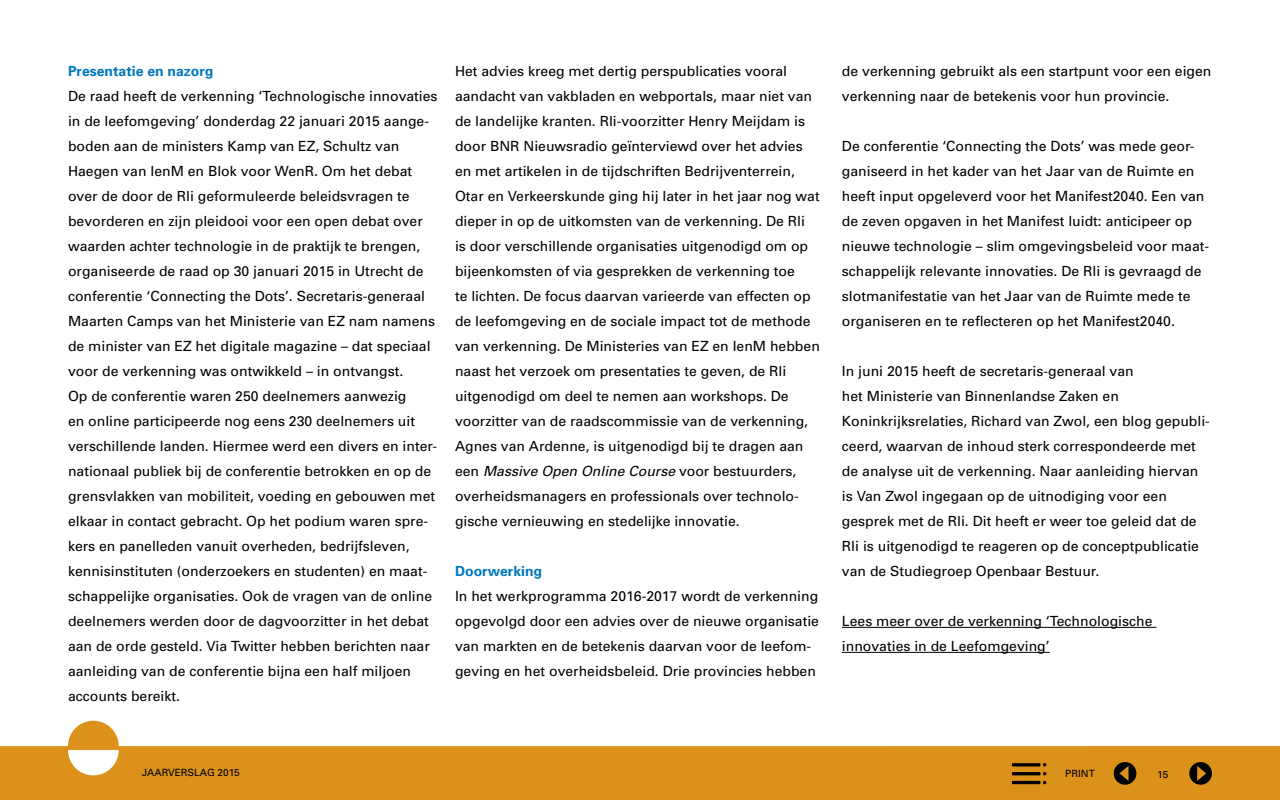
<style>
.page{position:relative;width:1280px;height:800px;background:#fff}
.page>*{position:absolute;margin:0;border:0;box-sizing:border-box;transform-origin:0 0}
.platte_tekst_P{font:14px/25px "Univers";color:#000}
.Alinea_kop_vet_H3{font:700 14px "Univers";color:#0078be}
.t1{font:10px "Univers";color:#000}
.s1{font-style:italic}
</style>
<div class="page">
<svg style="left:0;top:721px;width:1280px;height:79px;fill:#dc911b"></svg>
<svg style="left:1189px;top:762px;width:23px;height:23px"></svg>
<svg style="left:1114px;top:762px;width:22px;height:23px"></svg>
<hr style="left:1012px;top:781px;width:28px;height:3px;background:#000">
<hr style="left:1012px;top:772px;width:28px;height:3px;background:#000">
<hr style="left:1012px;top:763px;width:28px;height:3px;background:#000">
<hr style="left:842px;top:627px;width:314px;height:1px;background:#000">
<hr style="left:842px;top:652px;width:208px;height:1px;background:#000">
<h3 class="Alinea_kop_vet_H3" style="left:68px;top:62px;width:147px">Presentatie en nazorg</h3>
<p class="platte_tekst_P" style="left:68px;top:83px;width:371px">De raad heeft de verkenning ‘Technologische innovaties in de leefomgeving’ donderdag 22 januari 2015 aange&shy;boden aan de ministers Kamp van EZ, Schultz van Haegen van IenM en Blok voor WenR. Om het debat over de door de Rli geformuleerde beleidsvragen te bevorderen en zijn pleidooi voor een open debat over waarden achter technologie in de praktijk te brengen, organiseerde de raad op 30 januari 2015 in Utrecht de conferentie ‘Connecting the Dots’. Secretaris-generaal Maarten Camps van het Ministerie van EZ nam namens de minister van EZ het digitale magazine – dat speciaal voor de verkenning was ontwikkeld – in ontvangst.<br>Op de conferentie waren 250 deelnemers aanwezig<br>en online participeerde nog eens 230 deelnemers uit verschillende landen. Hiermee werd een divers en inter&shy;nationaal publiek bij de conferentie betrokken en op de grensvlakken van mobiliteit, voeding en gebouwen met elkaar in contact gebracht. Op het podium waren spre&shy;kers en panelleden vanuit overheden, bedrijfsleven, kennisinstituten (onderzoekers en studenten) en maat&shy;schappelijke organisaties. Ook de vragen van de online deelnemers werden door de dagvoorzitter in het debat aan de orde gesteld. Via Twitter hebben berichten naar aanleiding van de conferentie bijna een half miljoen accounts bereikt.</p>
<p class="platte_tekst_P" style="left:455px;top:58px;width:366px">Het advies kreeg met dertig perspublicaties vooral aandacht van vakbladen en webportals, maar niet van de landelijke kranten. Rli-voorzitter Henry Meijdam is door BNR Nieuwsradio geïnterviewd over het advies en met artikelen in de tijdschriften Bedrijventerrein, Otar en Verkeerskunde ging hij later in het jaar nog wat dieper in op de uitkomsten van de verkenning. De Rli<br>is door verschillende organisaties uitgenodigd om op bijeenkomsten of via gesprekken de verkenning toe<br>te lichten. De focus daarvan varieerde van effecten op de leefomgeving en de sociale impact tot de methode van verkenning. De Ministeries van EZ en IenM hebben naast het verzoek om presentaties te geven, de Rli uitgenodigd om deel te nemen aan workshops. De voorzitter van de raadscommissie van de verkenning, Agnes van Ardenne, is uitgenodigd bij te dragen aan een <span class="s1">Massive Open Online Course</span> voor bestuurders, overheidsmanagers en professionals over technolo&shy;gische vernieuwing en stedelijke innovatie.</p>
<h3 class="Alinea_kop_vet_H3" style="left:455px;top:562px;width:89px">Doorwerking</h3>
<p class="platte_tekst_P" style="left:455px;top:583px;width:366px">In het werkprogramma 2016-2017 wordt de verkenning opgevolgd door een advies over de nieuwe organisatie van markten en de betekenis daarvan voor de leefom&shy;geving en het overheidsbeleid. Drie provincies hebben</p>
<p class="platte_tekst_P" style="left:842px;top:58px;width:371px">de verkenning gebruikt als een startpunt voor een eigen verkenning naar de betekenis voor hun provincie.</p>
<p class="platte_tekst_P" style="left:842px;top:133px;width:369px">De conferentie ‘Connecting the Dots’ was mede geor&shy;ganiseerd in het kader van het Jaar van de Ruimte en heeft input opgeleverd voor het Manifest2040. Een van de zeven opgaven in het Manifest luidt: anticipeer op nieuwe technologie – slim omgevingsbeleid voor maat&shy;schappelijk relevante innovaties. De Rli is gevraagd de slotmanifestatie van het Jaar van de Ruimte mede te organiseren en te reflecteren op het Manifest2040.</p>
<p class="platte_tekst_P" style="left:842px;top:358px;width:369px">In juni 2015 heeft de secretaris-generaal van<br>het Ministerie van Binnenlandse Zaken en Koninkrijksrelaties, Richard van Zwol, een blog gepubli&shy;ceerd, waarvan de inhoud sterk correspondeerde met de analyse uit de verkenning. Naar aanleiding hiervan is Van Zwol ingegaan op de uitnodiging voor een gesprek met de Rli. Dit heeft er weer toe geleid dat de Rli is uitgenodigd te reageren op de conceptpublicatie van de Studiegroep Openbaar Bestuur.</p>
<p class="platte_tekst_P" style="left:842px;top:608px;width:312px">Lees meer over de verkenning ‘Technologische innovaties in de Leefomgeving’</p>
<p class="t1" style="left:142px;top:766px;width:100px">JAARVERSLAG 2015</p>
<p class="t1" style="left:1065px;top:767px;width:31px">PRINT</p>
<p class="t1" style="left:1157px;top:769px;width:13px">15</p>
</div>
